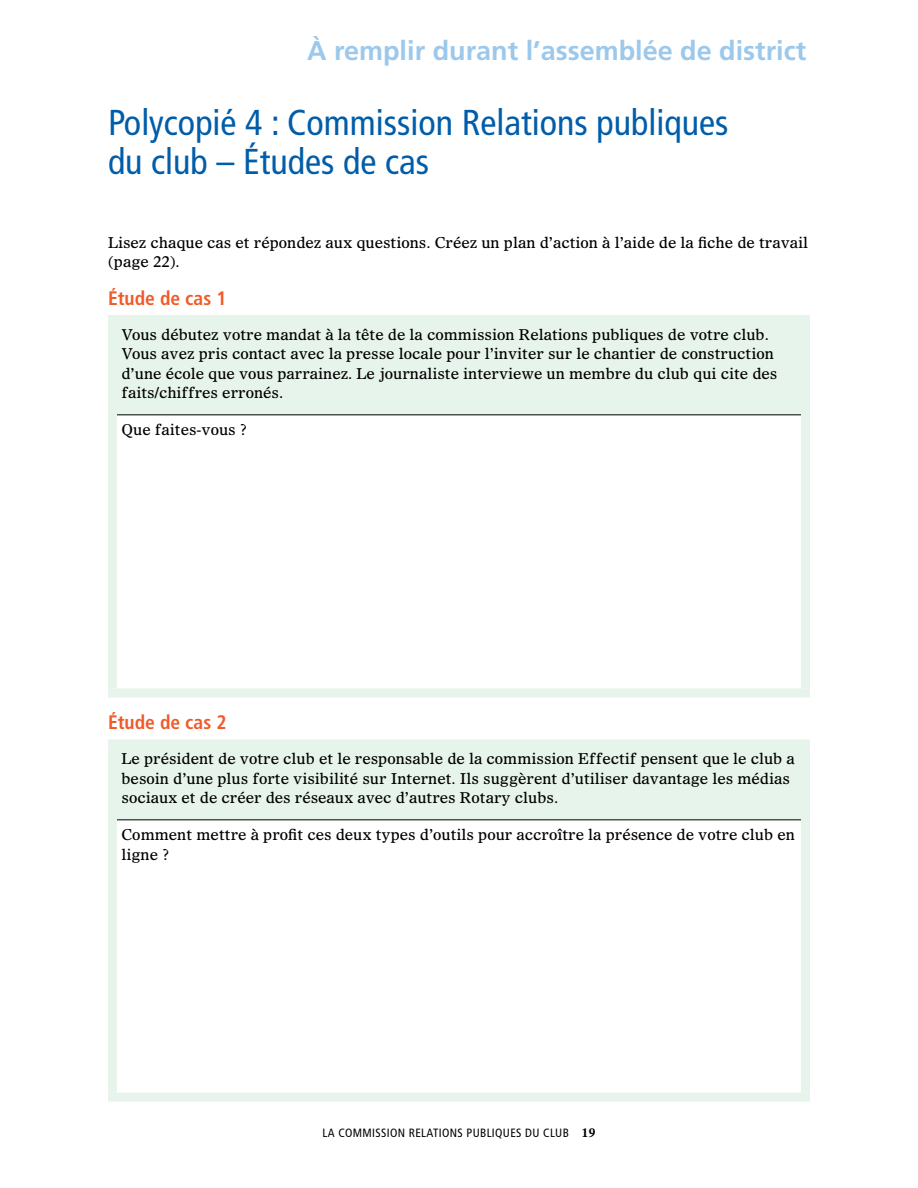
<style>
.page{position:relative;width:918px;height:1188px;background:#fff}
.page>*{position:absolute;margin:0;border:0;box-sizing:border-box;transform-origin:0 0}
.t1{font:condensed 36px/39px "Frutiger LT Std";color:#005daa}
.t2{font:700 27px "Frutiger LT Std";color:#9cc8eb}
.t3{font:700 condensed 19.5px "Frutiger LT Std";color:#f15a29}
.t4{font:15px/19.5px "Olympian LT Std";color:#000}
.t5{font:condensed 12px "Frutiger LT Std";letter-spacing:.03em;color:#000}
.s1{font-family:"Olympian LT Std";font-weight:700;font-stretch:normal}
</style>
<div class="page">
<div style="left:112px;top:320px;width:694px;height:95px;background:#e7f4eb"></div>
<div style="left:108px;top:315px;width:702px;height:9px;background:#e7f4eb"></div>
<div style="left:108px;top:324px;width:9px;height:91px;background:#e7f4eb"></div>
<div style="left:801px;top:324px;width:9px;height:91px;background:#e7f4eb"></div>
<div style="left:108px;top:415px;width:9px;height:273px;background:#e7f4eb"></div>
<div style="left:801px;top:415px;width:9px;height:273px;background:#e7f4eb"></div>
<div style="left:108px;top:688px;width:702px;height:10px;background:#e7f4eb"></div>
<hr style="left:117px;top:415px;width:684px;height:1px;background:#000">
<div style="left:112px;top:744px;width:694px;height:76px;background:#e7f4eb"></div>
<div style="left:108px;top:740px;width:702px;height:8px;background:#e7f4eb"></div>
<div style="left:108px;top:748px;width:9px;height:72px;background:#e7f4eb"></div>
<div style="left:801px;top:748px;width:9px;height:72px;background:#e7f4eb"></div>
<div style="left:108px;top:820px;width:9px;height:273px;background:#e7f4eb"></div>
<div style="left:801px;top:820px;width:9px;height:273px;background:#e7f4eb"></div>
<div style="left:108px;top:1093px;width:702px;height:9px;background:#e7f4eb"></div>
<hr style="left:117px;top:820px;width:684px;height:1px;background:#000">
<h2 class="t2" style="left:307px;top:34px;width:501px">À remplir durant l’assemblée de district</h2>
<h1 class="t1" style="left:108px;top:103px;width:622px">Polycopié 4 : Commission Relations publiques du club – Études de cas</h1>
<p class="t4" style="left:108px;top:232px;width:702px">Lisez chaque cas et répondez aux questions. Créez un plan d’action à l’aide de la fiche de travail (page 22).</p>
<h3 class="t3" style="left:108px;top:286px;width:120px">Étude de cas 1</h3>
<p class="t4" style="left:122px;top:324px;width:657px">Vous débutez votre mandat à la tête de la commission Relations publiques de votre club.<br>Vous avez pris contact avec la presse locale pour l’inviter sur le chantier de construction d’une école que vous parrainez. Le journaliste interviewe un membre du club qui cite des faits/chiffres erronés.</p>
<p class="t4" style="left:122px;top:420px;width:127px">Que faites-vous ?</p>
<h3 class="t3" style="left:108px;top:711px;width:120px">Étude de cas 2</h3>
<p class="t4" style="left:122px;top:749px;width:675px">Le président de votre club et le responsable de la commission Effectif pensent que le club a besoin d’une plus forte visibilité sur Internet. Ils suggèrent d’utiliser davantage les médias sociaux et de créer des réseaux avec d’autres Rotary clubs.</p>
<p class="t4" style="left:122px;top:825px;width:675px">Comment mettre à profit ces deux types d’outils pour accroître la présence de votre club en ligne ?</p>
<p class="t5" style="left:323px;top:1126px;width:274px">La commission Relations publiques du club <span class="s1">19</span></p>
</div>
